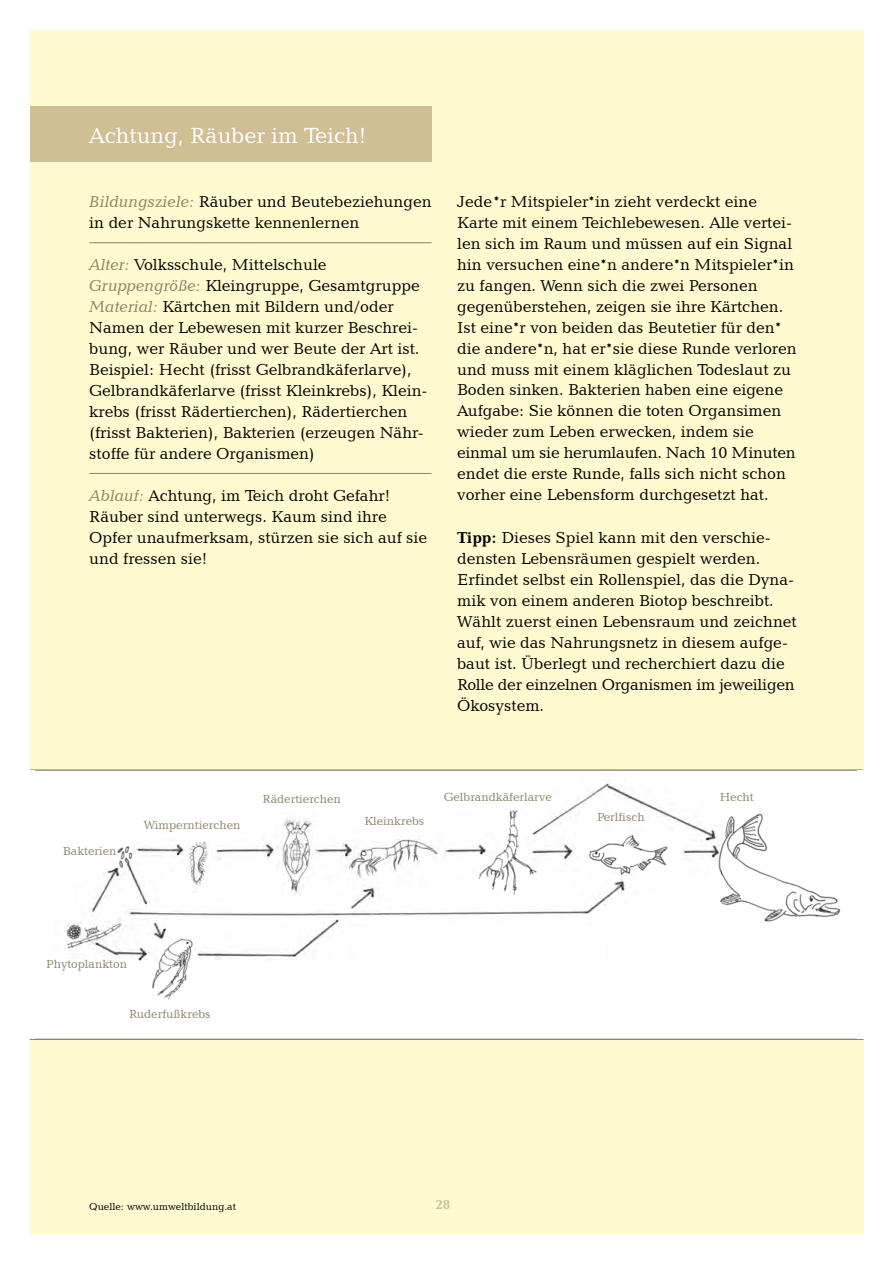
<style>
.page{position:relative;width:893px;height:1263px;background:#fff}
.page>*{position:absolute;margin:0;border:0;box-sizing:border-box;transform-origin:0 0}
.t1{font:22.5px "Candida BT";color:#fff}
.t2{font:16.2px/21px "Candida BT";color:#000}
.t3{font:700 13.5px "Candida BT";color:#cfbf93}
.t4{font:12px "Candida BT";color:#8d8365}
.t5{font:10.2px "Candida BT";color:#000}
.s1{font-style:italic;color:#8d8365}
.s2{font-weight:700}
</style>
<div class="page">
<div style="left:30px;top:30px;width:833px;height:1204px;background:#fffad0"></div>
<hr style="left:89px;top:473px;width:343px;height:1px;background:#8d8365">
<hr style="left:89px;top:242px;width:343px;height:1px;background:#8d8365">
<div style="left:30px;top:106px;width:402px;height:56px;background:#cfbf93"></div>
<div style="left:30px;top:770px;width:833px;height:269px;background:#fff"></div>
<img style="left:90px;top:781px;width:626px;height:180px">
<img style="left:65px;top:912px;width:69px;height:47px">
<img style="left:107px;top:834px;width:32px;height:43px">
<img style="left:183px;top:839px;width:30px;height:54px">
<img style="left:149px;top:935px;width:47px;height:65px">
<img style="left:276px;top:812px;width:39px;height:83px">
<img style="left:332px;top:830px;width:113px;height:59px">
<img style="left:474px;top:803px;width:73px;height:100px">
<img style="left:582px;top:826px;width:94px;height:56px">
<img style="left:716px;top:813px;width:125px;height:109px">
<h1 class="t1" style="left:89px;top:121px;width:279px">Achtung, Räuber im Teich!</h1>
<p class="t2" style="left:89px;top:190px;width:344px"><span class="s1">Bildungsziele:</span> Räuber und Beutebeziehungen in der Nahrungskette kennenlernen</p>
<p class="t2" style="left:89px;top:253px;width:340px"><span class="s1">Alter:</span> Volksschule, Mittelschule <span class="s1">Gruppengröße:</span> Kleingruppe, Gesamtgruppe <span class="s1">Material:</span> Kärtchen mit Bildern und/oder Namen der Lebewesen mit kurzer Beschrei&shy;bung, wer Räuber und wer Beute der Art ist.<br>Beispiel: Hecht (frisst Gelbrandkäferlarve), Gelbrandkäferlarve (frisst Kleinkrebs), Klein&shy;krebs (frisst Rädertierchen), Rädertierchen (frisst Bakterien), Bakterien (erzeugen Nähr&shy;stoffe für andere Organismen)</p>
<p class="t2" style="left:89px;top:484px;width:339px"><span class="s1">Ablauf:</span> Achtung, im Teich droht Gefahr!<br>Räuber sind unterwegs. Kaum sind ihre Opfer unaufmerksam, stürzen sie sich auf sie und fressen sie!</p>
<p class="t2" style="left:457px;top:190px;width:341px">Jede*r Mitspieler*in zieht verdeckt eine Karte mit einem Teichlebewesen. Alle vertei&shy;len sich im Raum und müssen auf ein Signal hin versuchen eine*n andere*n Mitspieler*in zu fangen. Wenn sich die zwei Personen gegenüberstehen, zeigen sie ihre Kärtchen.<br>Ist eine*r von beiden das Beutetier für den* die andere*n, hat er*sie diese Runde verloren und muss mit einem kläglichen Todeslaut zu Boden sinken. Bakterien haben eine eigene Aufgabe: Sie können die toten Organsimen wieder zum Leben erwecken, indem sie einmal um sie herumlaufen. Nach 10 Minuten endet die erste Runde, falls sich nicht schon vorher eine Lebensform durchgesetzt hat.</p>
<p class="t2" style="left:457px;top:526px;width:341px"><span class="s2">Tipp:</span> Dieses Spiel kann mit den verschie&shy;densten Lebensräumen gespielt werden.<br>Erfindet selbst ein Rollenspiel, das die Dyna&shy;mik von einem anderen Biotop beschreibt.<br>Wählt zuerst einen Lebensraum und zeichnet auf, wie das Nahrungsnetz in diesem aufge&shy;baut ist. Überlegt und recherchiert dazu die Rolle der einzelnen Organismen im jeweiligen Ökosystem.</p>
<p class="t4" style="left:63px;top:843px;width:55px">Bakterien</p>
<p class="t4" style="left:144px;top:817px;width:98px">Wimperntierchen</p>
<p class="t4" style="left:262px;top:792px;width:80px">Rädertierchen</p>
<p class="t4" style="left:364px;top:814px;width:61px">Kleinkrebs</p>
<p class="t4" style="left:444px;top:789px;width:109px">Gelbrandkäferlarve</p>
<p class="t4" style="left:597px;top:809px;width:49px">Perlfisch</p>
<p class="t4" style="left:720px;top:789px;width:36px">Hecht</p>
<p class="t4" style="left:46px;top:956px;width:82px">Phytoplankton</p>
<p class="t4" style="left:129px;top:1007px;width:83px">Ruderfußkrebs</p>
<p class="t5" style="left:89px;top:1200px;width:148px">Quelle: www.umweltbildung.at</p>
<p class="t3" style="left:435px;top:1196px;width:17px">28</p>
</div>
